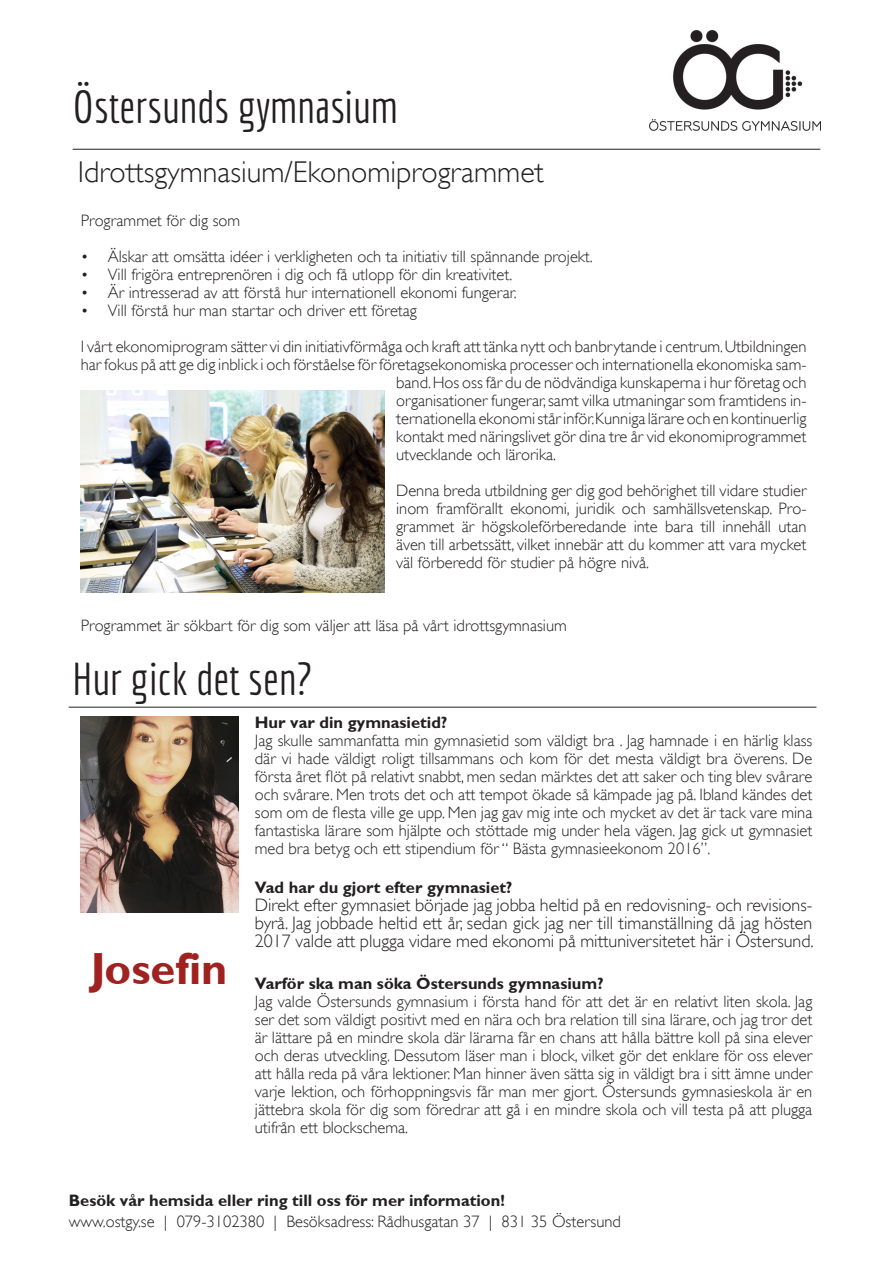
<style>
.page{position:relative;width:893px;height:1263px;background:#fff}
.page>*{position:absolute;margin:0;border:0;box-sizing:border-box;transform-origin:0 0}
.t1{font:45px "Economica";color:#231f20}
.t2{font:700 45px "Gill Sans";color:#9f2220}
.t3{font:300 30px "Gill Sans";color:#231f20}
.brödtext{font:300 18px/18px "Gill Sans";color:#231f20;text-align:justify}
.brödtext-2{font:300 16.5px/18px "Gill Sans";color:#231f20;text-align:justify}
.brödtext-3{font:700 16.5px "Gill Sans";color:#231f20}
.s1{font-size:15.75px}
</style>
<div class="page">
<hr style="left:73px;top:149px;width:747px;height:1px;background:#231f20">
<img style="left:81px;top:390px;width:303px;height:202px">
<hr style="left:69px;top:707px;width:747px;height:1px;background:#231f20">
<img style="left:81px;top:716px;width:157px;height:197px">
<img style="left:650px;top:31px;width:170px;height:99px">
<p class="t1" style="left:73px;top:81px;width:327px">Östersunds gymnasium</p>
<p class="t3" style="left:78px;top:155px;width:467px">Idrottsgymnasium/Ekonomiprogrammet</p>
<p class="brödtext-2" style="left:81px;top:212px;width:161px">Programmet för dig som</p>
<p class="brödtext-2" style="left:81px;top:248px;width:514px"><span class="s1">•</span> Älskar att omsätta idéer i verkligheten och ta initiativ till spännande projekt.</p>
<p class="brödtext-2" style="left:81px;top:266px;width:433px"><span class="s1">•</span> Vill frigöra entreprenören i dig och få utlopp för din kreativitet.</p>
<p class="brödtext-2" style="left:81px;top:284px;width:437px"><span class="s1">•</span> Är intresserad av att förstå hur internationell ekonomi fungerar.</p>
<p class="brödtext-2" style="left:81px;top:302px;width:338px"><span class="s1">•</span> Vill förstå hur man startar och driver ett företag</p>
<p class="brödtext-2" style="left:81px;top:338px;width:727px">I vårt ekonomiprogram sätter vi din initiativförmåga och kraft att tänka nytt och banbrytande i centrum. Utbildningen</p>
<p class="brödtext-2" style="left:81px;top:356px;width:727px">har fokus på att ge dig inblick i och förståelse för företagsekonomiska processer och internationella ekonomiska sam-</p>
<p class="brödtext-2" style="left:396px;top:374px;width:412px">band. Hos oss får du de nödvändiga kunskaperna i hur företag och</p>
<p class="brödtext-2" style="left:396px;top:392px;width:412px">organisationer fungerar, samt vilka utmaningar som framtidens in-</p>
<p class="brödtext-2" style="left:396px;top:410px;width:412px">ternationella ekonomi står inför. Kunniga lärare och en kontinuerlig</p>
<p class="brödtext-2" style="left:396px;top:428px;width:412px">kontakt med näringslivet gör dina tre år vid ekonomiprogrammet</p>
<p class="brödtext-2" style="left:396px;top:446px;width:161px">utvecklande och lärorika.</p>
<p class="brödtext-2" style="left:396px;top:482px;width:412px">Denna breda utbildning ger dig god behörighet till vidare studier inom framförallt ekonomi, juridik och samhällsvetenskap. Pro&shy;grammet är högskoleförberedande inte bara till innehåll utan även till arbetssätt, vilket innebär att du kommer att vara mycket väl förberedd för studier på högre nivå.</p>
<p class="brödtext-2" style="left:81px;top:617px;width:487px">Programmet är sökbart för dig som väljer att läsa på vårt idrottsgymnasium</p>
<p class="t1" style="left:72px;top:654px;width:241px">Hur gick det sen?</p>
<p class="t2" style="left:91px;top:942px;width:138px">Josefin</p>
<p class="brödtext-3" style="left:255px;top:712px;width:194px">Hur var din gymnasietid?</p>
<p class="brödtext-2" style="left:255px;top:731px;width:559px">Jag skulle sammanfatta min gymnasietid som väldigt bra . Jag hamnade i en härlig klass där vi hade väldigt roligt tillsammans och kom för det mesta väldigt bra överens. De första året flöt på relativt snabbt, men sedan märktes det att saker och ting blev svårare och svårare. Men trots det och att tempot ökade så kämpade jag på. Ibland kändes det som om de flesta ville ge upp. Men jag gav mig inte och mycket av det är tack vare mina fantastiska lärare som hjälpte och stöttade mig under hela vägen. Jag gick ut gymnasiet med bra betyg och ett stipendium för “ Bästa gymnasieekonom 2016”.</p>
<p class="brödtext-3" style="left:255px;top:877px;width:259px">Vad har du gjort efter gymnasiet?</p>
<p class="brödtext" style="left:255px;top:896px;width:560px">Direkt efter gymnasiet började jag jobba heltid på en redovisning- och revisions&shy;byrå. Jag jobbade heltid ett år, sedan gick jag ner till timanställning då jag hösten 2017 valde att plugga vidare med ekonomi på mittuniversitetet här i Östersund.</p>
<p class="brödtext-3" style="left:255px;top:973px;width:350px">Varför ska man söka Östersunds gymnasium?</p>
<p class="brödtext-2" style="left:255px;top:992px;width:559px">Jag valde Östersunds gymnasium i första hand för att det är en relativt liten skola. Jag ser det som väldigt positivt med en nära och bra relation till sina lärare, och jag tror det är lättare på en mindre skola där lärarna får en chans att hålla bättre koll på sina elever och deras utveckling. Dessutom läser man i block, vilket gör det enklare för oss elever att hålla reda på våra lektioner. Man hinner även sätta sig in väldigt bra i sitt ämne under varje lektion, och förhoppningsvis får man mer gjort. Östersunds gymnasieskola är en jättebra skola för dig som föredrar att gå i en mindre skola och vill testa på att plugga utifrån ett blockschema.</p>
<p class="brödtext-3" style="left:69px;top:1191px;width:438px">Besök vår hemsida eller ring till oss för mer information!</p>
<p class="brödtext-2" style="left:69px;top:1213px;width:554px">www.ostgy.se | 079-3102380 | Besöksadress: Rådhusgatan 37 | 831 35 Östersund</p>
</div>
